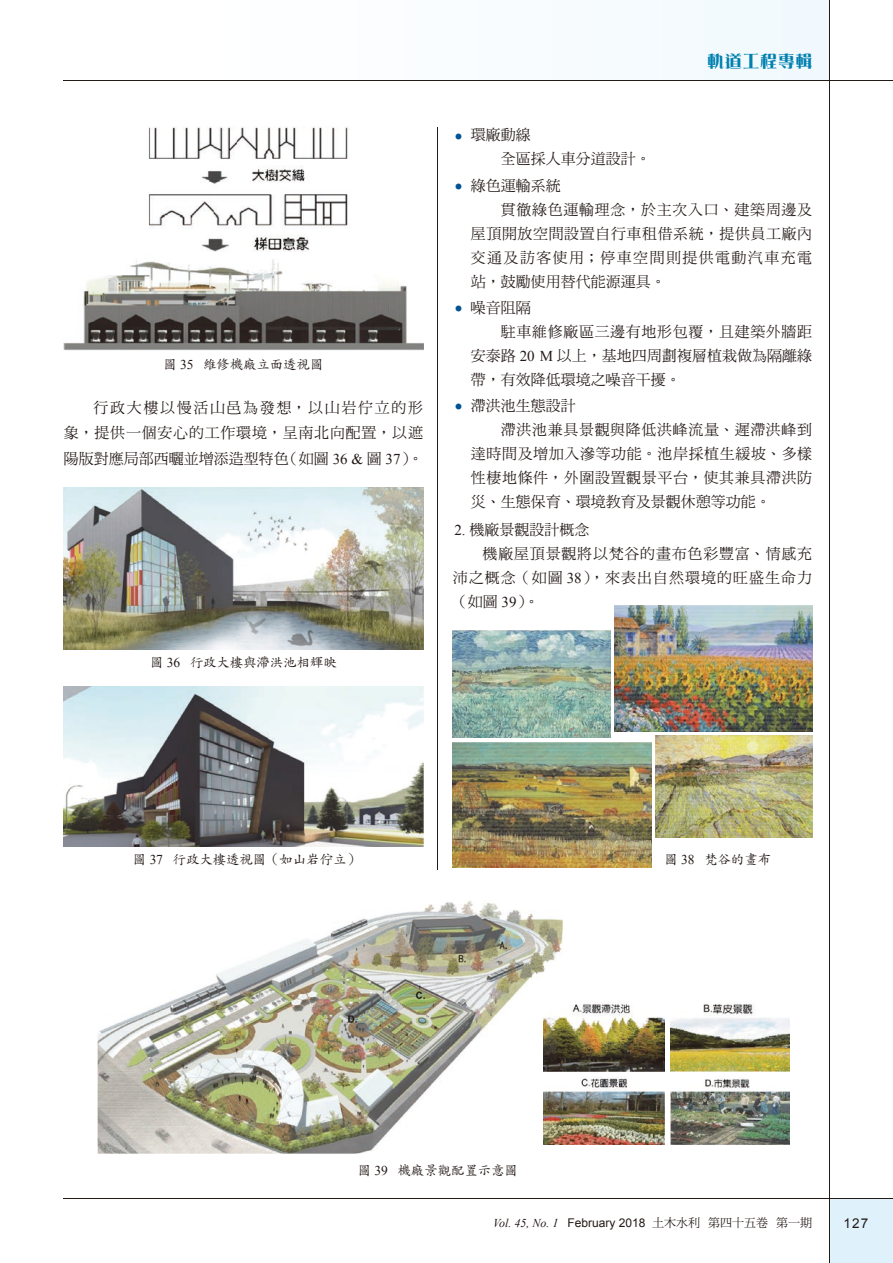
<style>
.page{position:relative;width:893px;height:1263px;background:#fff}
.page>*{position:absolute;margin:0;border:0;box-sizing:border-box;transform-origin:0 0}
.t1{font:16.5px "DF Yea Song Std W9";letter-spacing:.07em;color:#0080ae}
.t2{font:15px/25.5px "DF Ming Std W5";letter-spacing:.04em;color:#231916;text-align:justify}
.t3{font:15px/24px "DF Ming Std W5";color:#231916}
.t4{font:15px "DF Ming Std W5";letter-spacing:.065em;color:#231916}
.t5{font:15px "DF Ming Std W5";letter-spacing:.09em;color:#231916}
.t6{font:13.5px "DF Kai Shu Std W5";letter-spacing:-.01em;color:#231916}
.t7{font:13.5px "Arial";color:#231916}
.t8{font:12px "Arial";color:#231916}
.s1{font-family:"Times New Roman"}
.s2{font-family:"Times New Roman";font-style:italic}
.s3{font-family:"DF Ming Std W5"}
</style>
<div class="page">
<div style="left:64px;top:0;width:765px;height:81px;background:#f9fdff"></div>
<div style="left:829px;top:1199px;width:64px;height:64px;background:#dff2fc"></div>
<img style="left:98px;top:901px;width:465px;height:252px">
<hr style="left:64px;top:81px;width:829px;height:1px;background:#231916">
<hr style="left:829px;top:0;width:1px;height:1263px;background:#231916">
<hr style="left:64px;top:1199px;width:829px;height:1px;background:#231916">
<hr style="left:438px;top:128px;width:1px;height:742px;background:#231916">
<img style="left:453px;top:742px;width:198px;height:125px">
<img style="left:655px;top:735px;width:157px;height:103px">
<img style="left:453px;top:631px;width:158px;height:106px">
<img style="left:64px;top:127px;width:359px;height:224px">
<img style="left:614px;top:605px;width:198px;height:126px">
<img style="left:64px;top:488px;width:359px;height:161px">
<img style="left:64px;top:687px;width:359px;height:160px">
<img style="left:543px;top:1001px;width:121px;height:70px">
<img style="left:543px;top:1076px;width:121px;height:69px">
<img style="left:671px;top:1004px;width:119px;height:67px">
<img style="left:671px;top:1078px;width:119px;height:67px">
<p class="t6" style="left:163px;top:357px;width:162px">圖 <span class="s1">35</span> 維修機廠立面透視圖</p>
<p class="t2" style="left:64px;top:394px;width:361px;text-indent:30px">行政大樓以慢活山邑為發想，以山岩佇立的形象，提供一個安心的工作環境，呈南北向配置，以遮陽版對應局部西曬並增添造型特色（如圖 <span class="s1">36 &amp;</span> 圖 <span class="s1">37</span>）。</p>
<p class="t6" style="left:150px;top:655px;width:188px">圖 <span class="s1">36</span> 行政大樓與滯洪池相輝映</p>
<p class="t1" style="left:707px;top:52px;width:106px">軌道工程專輯</p>
<p class="t3" style="left:501px;top:123px;width:151px;text-indent:-30px">環廠動線<br>全區採人車分道設計。</p>
<p class="t2" style="left:471px;top:172px;width:91px">綠色運輸系統</p>
<p class="t2" style="left:501px;top:196px;width:313px">貫徹綠色運輸理念，於主次入口、建築周邊及</p>
<p class="t2" style="left:471px;top:220px;width:343px">屋頂開放空間設置自行車租借系統，提供員工廠內</p>
<p class="t5" style="left:471px;top:249px;width:343px">交通及訪客使用；停車空間則提供電動汽車充電</p>
<p class="t3" style="left:471px;top:269px;width:196px">站，鼓勵使用替代能源運具。</p>
<p class="t2" style="left:471px;top:294px;width:61px">噪音阻隔</p>
<p class="t2" style="left:501px;top:318px;width:313px">駐車維修廠區三邊有地形包覆，且建築外牆距</p>
<p class="t3" style="left:471px;top:343px;width:343px">安泰路 <span class="s1">20 M</span> 以上，基地四周劃複層植栽做為隔離綠</p>
<p class="t3" style="left:471px;top:367px;width:211px">帶，有效降低環境之噪音干擾。</p>
<p class="t3" style="left:471px;top:393px;width:106px">滯洪池生態設計</p>
<p class="t2" style="left:501px;top:416px;width:313px">滯洪池兼具景觀與降低洪峰流量、遲滯洪峰到</p>
<p class="t2" style="left:471px;top:440px;width:343px">達時間及增加入滲等功能。池岸採植生緩坡、多樣</p>
<p class="t2" style="left:471px;top:464px;width:343px">性棲地條件，外圍設置觀景平台，使其兼具滯洪防</p>
<p class="t3" style="left:471px;top:489px;width:301px">災、生態保育、環境教育及景觀休憩等功能。</p>
<p class="t3" style="left:454px;top:517px;width:136px"><span class="s1">2.</span> 機廠景觀設計概念</p>
<p class="t2" style="left:483px;top:541px;width:331px">機廠屋頂景觀將以梵谷的畫布色彩豐富、情感充</p>
<p class="t4" style="left:453px;top:570px;width:361px">沛之概念（如圖 <span class="s1">38</span>），來表出自然環境的旺盛生命力</p>
<p class="t2" style="left:453px;top:589px;width:88px">（如圖 <span class="s1">39</span>）。</p>
<p class="t6" style="left:133px;top:852px;width:228px">圖 <span class="s1">37</span> 行政大樓透視圖（如山岩佇立）</p>
<p class="t6" style="left:664px;top:852px;width:108px">圖 <span class="s1">38</span> 梵谷的畫布</p>
<p class="t6" style="left:358px;top:1162px;width:162px">圖 <span class="s1">39</span> 機廠景觀配置示意圖</p>
<p class="t8" style="left:493px;top:1215px;width:321px"><span class="s2">Vol. 45, No. 1</span> February 2018 <span class="s3">土木水利 第四十五卷 第一期</span></p>
<p class="t7" style="left:843px;top:1214px;width:26px">127</p>
</div>
